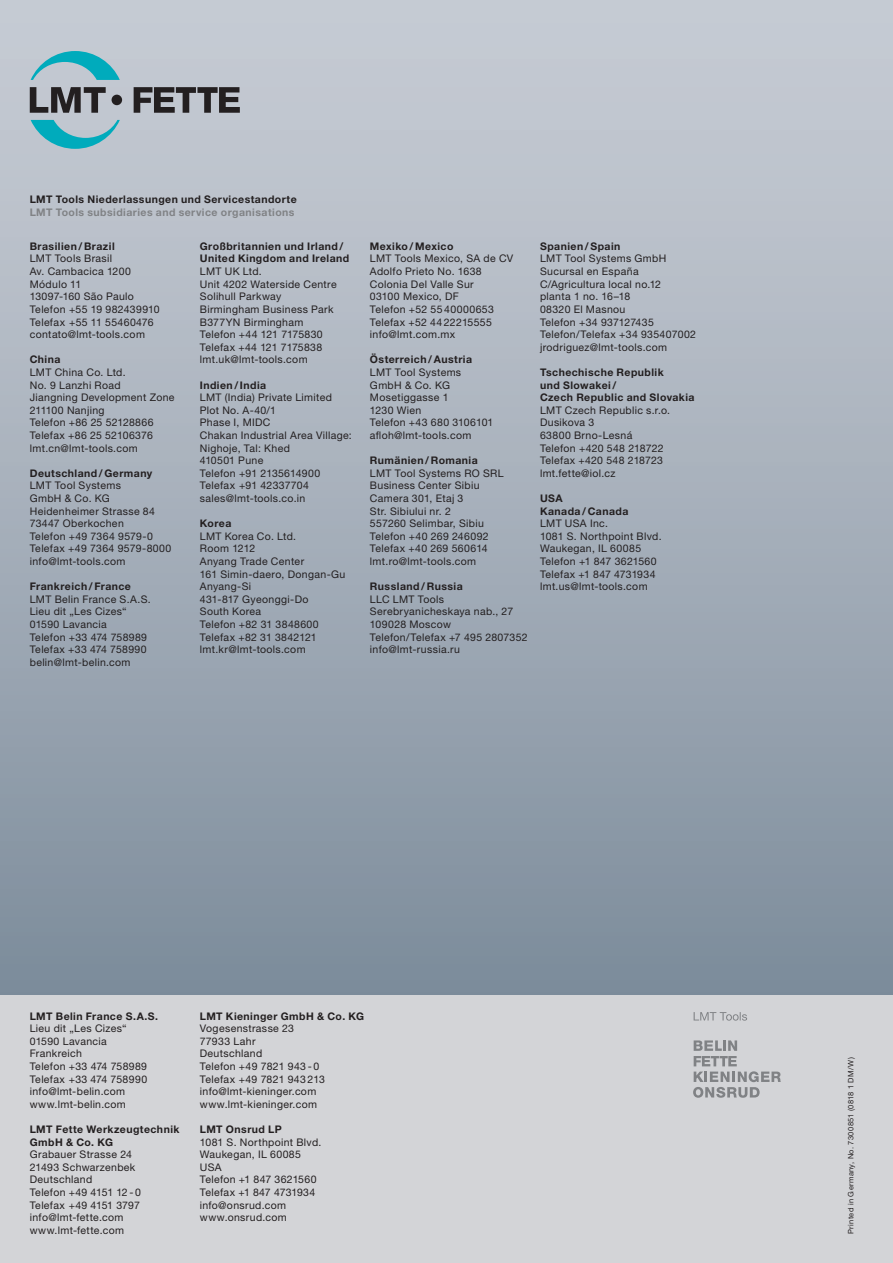
<style>
.page{position:relative;width:893px;height:1263px;background:#fff}
.page>*{position:absolute;margin:0;border:0;box-sizing:border-box;transform-origin:0 0}
.t1{font:10.5px/12.6px "Helvetica Neue LT Pro";letter-spacing:.03em;color:#231f20}
.t2{font:700 10.5px/12.6px "Helvetica Neue LT Pro";letter-spacing:.045em;color:#231f20}
.t3{font:700 10.5px "Helvetica Neue LT Pro";letter-spacing:.04em;color:#808285}
.t4{font:7.5px "Helvetica Neue LT Pro";letter-spacing:.05em;color:#231f20}
</style>
<div class="page">
<div style="left:0;top:0;width:893px;height:995px;background:linear-gradient(to bottom,#cbd0d8,#7f8e9d)"></div>
<div style="left:0;top:995px;width:893px;height:268px;background:#d3d4d7"></div>
<svg style="left:693px;top:1040px;width:88px;height:58px"></svg>
<svg style="left:694px;top:1012px;width:53px;height:9px"></svg>
<svg style="left:134px;top:87px;width:106px;height:26px;background:#67676c"></svg>
<svg style="left:112px;top:95px;width:10px;height:10px"></svg>
<svg style="left:30px;top:51px;width:90px;height:98px;background:#7fabb4"></svg>
<p class="t2" style="left:30px;top:194px;width:269px">LMT Tools Niederlassungen und Servicestandorte</p>
<p class="t3" style="left:30px;top:208px;width:266px">LMT Tools subsidiaries and service organisations</p>
<p class="t2" style="left:30px;top:241px;width:86px">Brasilien / Brazil</p>
<p class="t1" style="left:30px;top:254px;width:131px">LMT Tools Brasil<br>Av. Cambacica 1200<br>Módulo 11<br>13097-160 São Paulo<br>Telefon +55 19 982439910<br>Telefax +55 11 55460476 contato@lmt-tools.com</p>
<p class="t2" style="left:30px;top:354px;width:32px">China</p>
<p class="t1" style="left:30px;top:367px;width:146px">LMT China Co. Ltd.<br>No. 9 Lanzhi Road<br>Jiangning Development Zone<br>211100 Nanjing<br>Telefon +86 25 52128866<br>Telefax +86 25 52106376 lmt.cn@lmt-tools.com</p>
<p class="t2" style="left:30px;top:468px;width:124px">Deutschland / Germany</p>
<p class="t1" style="left:30px;top:480px;width:143px">LMT Tool Systems<br>GmbH &amp; Co. KG<br>Heidenheimer Strasse 84<br>73447 Oberkochen<br>Telefon +49 7364 9579-0<br>Telefax +49 7364 9579-8000 info@lmt-tools.com</p>
<p class="t2" style="left:30px;top:581px;width:103px">Frankreich / France</p>
<p class="t1" style="left:30px;top:594px;width:123px">LMT Belin France S.A.S.<br>Lieu dit „Les Cizes“<br>01590 Lavancia<br>Telefon +33 474 758989<br>Telefax +33 474 758990 belin@lmt-belin.com</p>
<p class="t2" style="left:200px;top:241px;width:151px">Großbritannien und Irland /<br>United Kingdom and Ireland</p>
<p class="t1" style="left:200px;top:266px;width:138px">LMT UK Ltd.<br>Unit 4202 Waterside Centre<br>Solihull Parkway<br>Birmingham Business Park<br>B377YN Birmingham<br>Telefon +44 121 7175830<br>Telefax +44 121 7175838 lmt.uk@lmt-tools.com</p>
<p class="t2" style="left:200px;top:380px;width:68px">Indien / India</p>
<p class="t1" style="left:200px;top:392px;width:154px">LMT (India) Private Limited<br>Plot No. A-40/1<br>Phase I, MIDC<br>Chakan Industrial Area Village:<br>Nighoje, Tal: Khed<br>410501 Pune<br>Telefon +91 2135614900<br>Telefax +91 42337704 sales@lmt-tools.co.in</p>
<p class="t2" style="left:200px;top:518px;width:33px">Korea</p>
<p class="t1" style="left:200px;top:531px;width:147px">LMT Korea Co. Ltd.<br>Room 1212<br>Anyang Trade Center<br>161 Simin-daero, Dongan-Gu<br>Anyang-Si<br>431-817 Gyeonggi-Do<br>South Korea<br>Telefon +82 31 3848600<br>Telefax +82 31 3842121 lmt.kr@lmt-tools.com</p>
<p class="t2" style="left:370px;top:241px;width:85px">Mexiko / Mexico</p>
<p class="t1" style="left:370px;top:254px;width:145px">LMT Tools Mexico, SA de CV<br>Adolfo Prieto No. 1638<br>Colonia Del Valle Sur<br>03100 Mexico, DF<br>Telefon +52 55 40000653<br>Telefax +52 44 22215555 info@lmt.com.mx</p>
<p class="t2" style="left:370px;top:354px;width:104px">Österreich / Austria</p>
<p class="t1" style="left:370px;top:367px;width:125px">LMT Tool Systems<br>GmbH &amp; Co. KG<br>Mosetiggasse 1<br>1230 Wien<br>Telefon +43 680 3106101 afloh@lmt-tools.com</p>
<p class="t2" style="left:370px;top:455px;width:109px">Rumänien / Romania</p>
<p class="t1" style="left:370px;top:468px;width:135px">LMT Tool Systems RO SRL<br>Business Center Sibiu<br>Camera 301, Etaj 3<br>Str. Sibiului nr. 2<br>557260 Selimbar, Sibiu<br>Telefon +40 269 246092<br>Telefax +40 269 560614 lmt.ro@lmt-tools.com</p>
<p class="t2" style="left:370px;top:581px;width:94px">Russland / Russia</p>
<p class="t1" style="left:370px;top:594px;width:159px">LLC LMT Tools<br>Serebryanicheskaya nab., 27<br>109028 Moscow<br>Telefon/Telefax +7 495 2807352 info@lmt-russia.ru</p>
<p class="t2" style="left:540px;top:241px;width:82px">Spanien / Spain</p>
<p class="t1" style="left:540px;top:254px;width:157px">LMT Tool Systems GmbH<br>Sucursal en España<br>C/Agricultura local no.12<br>planta 1 no. 16–18<br>08320 El Masnou<br>Telefon +34 937127435<br>Telefon/Telefax +34 935407002 jrodriguez@lmt-tools.com</p>
<p class="t2" style="left:540px;top:367px;width:156px">Tschechische Republik<br>und Slowakei /<br>Czech Republic and Slovakia</p>
<p class="t1" style="left:540px;top:405px;width:132px">LMT Czech Republic s.r.o.<br>Dusikova 3<br>63800 Brno-Lesná<br>Telefon +420 548 218722<br>Telefax +420 548 218723 lmt.fette@iol.cz</p>
<p class="t2" style="left:540px;top:493px;width:90px">USA<br>Kanada / Canada</p>
<p class="t1" style="left:540px;top:518px;width:123px">LMT USA Inc.<br>1081 S. Northpoint Blvd.<br>Waukegan, IL 60085<br>Telefon +1 847 3621560<br>Telefax +1 847 4731934 lmt.us@lmt-tools.com</p>
<p class="t2" style="left:30px;top:1011px;width:130px">LMT Belin France S.A.S.</p>
<p class="t1" style="left:30px;top:1023px;width:119px">Lieu dit „Les Cizes“<br>01590 Lavancia<br>Frankreich<br>Telefon +33 474 758989<br>Telefax +33 474 758990 info@lmt-belin.com www.lmt-belin.com</p>
<p class="t2" style="left:30px;top:1124px;width:151px">LMT Fette Werkzeugtechnik<br>GmbH &amp; Co. KG</p>
<p class="t1" style="left:30px;top:1149px;width:113px">Grabauer Strasse 24<br>21493 Schwarzenbek<br>Deutschland<br>Telefon +49 4151 12 - 0<br>Telefax +49 4151 3797 info@lmt-fette.com www.lmt-fette.com</p>
<p class="t2" style="left:200px;top:1011px;width:166px">LMT Kieninger GmbH &amp; Co. KG</p>
<p class="t1" style="left:200px;top:1023px;width:127px">Vogesenstrasse 23<br>77933 Lahr<br>Deutschland<br>Telefon +49 7821 943 - 0<br>Telefax +49 7821 943 213 info@lmt-kieninger.com www.lmt-kieninger.com</p>
<p class="t2" style="left:200px;top:1124px;width:83px">LMT Onsrud LP</p>
<p class="t1" style="left:200px;top:1137px;width:123px">1081 S. Northpoint Blvd.<br>Waukegan, IL 60085<br>USA<br>Telefon +1 847 3621560<br>Telefax +1 847 4731934 info@onsrud.com www.onsrud.com</p>
<p class="t4" style="left:848px;top:1233px;width:178px;rotate:-90deg">Printed in Germany, No. 7300851 (0818 1 DM/W)</p>
</div>
